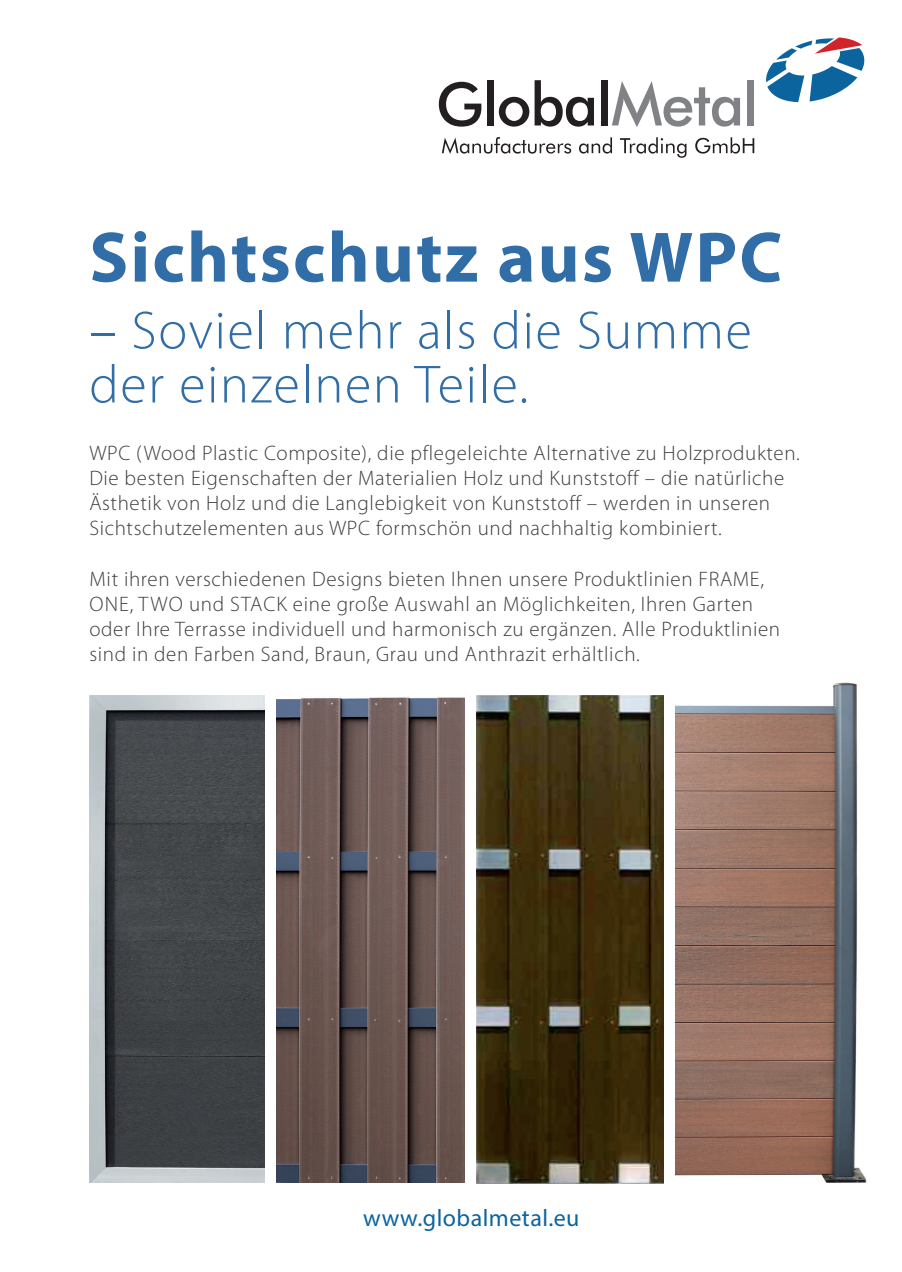
<style>
.page{position:relative;width:902px;height:1272px;background:#fff}
.page>*{position:absolute;margin:0;border:0;box-sizing:border-box;transform-origin:0 0}
.t1{font:700 72px "Myriad Pro";letter-spacing:.03em;color:#316da6}
.t2{font:300 54px/54px "Myriad Pro";letter-spacing:.03em;color:#316da6}
.t3{font:24px "Myriad Pro";letter-spacing:.02em;color:#0c649f}
.t4{font:300 21px/25.2px "Myriad Pro";letter-spacing:.03em;color:#3e3e3f}
</style>
<div class="page">
<img style="left:675px;top:682px;width:192px;height:500px">
<img style="left:89px;top:695px;width:175px;height:487px">
<img style="left:277px;top:697px;width:187px;height:485px">
<img style="left:476px;top:695px;width:187px;height:488px">
<svg style="left:439px;top:82px;width:42px;height:45px"></svg>
<div style="left:487px;top:80px;width:6px;height:45px;background:#231f20"></div>
<svg style="left:499px;top:80px;width:95px;height:47px"></svg>
<div style="left:601px;top:80px;width:6px;height:45px;background:#231f20"></div>
<svg style="left:612px;top:81px;width:128px;height:46px"></svg>
<div style="left:747px;top:80px;width:6px;height:45px;background:#808285"></div>
<svg style="left:442px;top:137px;width:129px;height:17px"></svg>
<svg style="left:579px;top:137px;width:33px;height:17px"></svg>
<svg style="left:620px;top:137px;width:66px;height:21px"></svg>
<svg style="left:695px;top:137px;width:59px;height:17px"></svg>
<svg style="left:766px;top:37px;width:98px;height:65px"></svg>
<h1 class="t1" style="left:89px;top:210px;width:694px">Sichtschutz aus WPC</h1>
<h2 class="t2" style="left:89px;top:304px;width:663px">– Soviel mehr als die Summe der einzelnen Teile.</h2>
<p class="t4" style="left:89px;top:440px;width:712px">WPC (Wood Plastic Composite), die pflegeleichte Alternative zu Holzprodukten.<br>Die besten Eigenschaften der Materialien Holz und Kunststoff – die natürliche Ästhetik von Holz und die Langlebigkeit von Kunststoff – werden in unseren Sichtschutzelementen aus WPC formschön und nachhaltig kombiniert.</p>
<p class="t4" style="left:89px;top:566px;width:692px">Mit ihren verschiedenen Designs bieten Ihnen unsere Produktlinien FRAME, ONE, TWO und STACK eine große Auswahl an Möglichkeiten, Ihren Garten oder Ihre Terrasse individuell und harmonisch zu ergänzen. Alle Produktlinien sind in den Farben Sand, Braun, Grau und Anthrazit erhältlich.</p>
<p class="t3" style="left:363px;top:1203px;width:218px">www.globalmetal.eu</p>
</div>
